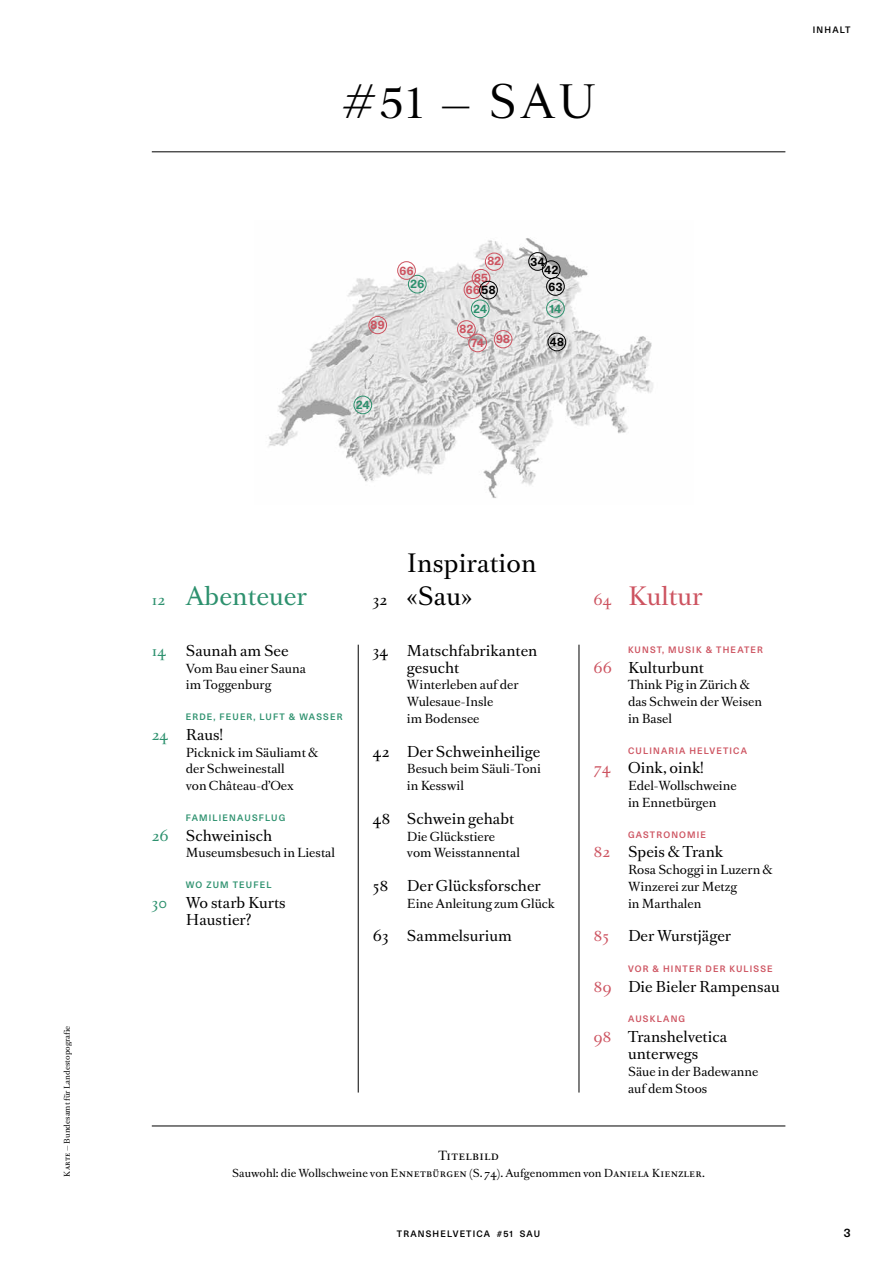
<style>
.page{position:relative;width:893px;height:1263px;background:#fff}
.page>*{position:absolute;margin:0;border:0;box-sizing:border-box;transform-origin:0 0}
.t1{font:41.25px "Romain Headline";color:#000}
.t2{font:24px/33.6px "Romain Text";letter-spacing:.005em;color:#000}
.t3{font:24px "Romain Text";color:#2d916e}
.t4{font:24px "Romain Text";color:#cd5360}
.t5{font:14.25px/16.8px "Romain Text";color:#000}
.t6{font:14.25px "Romain Text";color:#2d916e}
.t7{font:14.25px "Romain Text";color:#cd5360}
.t8{font:700 12px "Unica 77 LL";letter-spacing:.03em;color:#cd5360}
.t9{font:12px "Romain Text";letter-spacing:.03em;color:#000}
.t10{font:700 12px "Unica 77 LL";letter-spacing:.03em;color:#2d916e}
.t11{font:700 12px "Unica 77 LL";letter-spacing:.035em;color:#000}
.t12{font:500 12px "Unica 77 LL";color:#000}
.t13{font:11.85px/16.8px "Romain Text";color:#000}
.t14{font:10.5px "Romain Text";letter-spacing:.01em;color:#000}
.t15{font:500 9px "Unica 77 LL";letter-spacing:.13em;color:#cd5360}
.t16{font:500 9px "Unica 77 LL";letter-spacing:.13em;color:#2d916e}
.t17{font:500 9px "Unica 77 LL";letter-spacing:.13em;color:#000}
.t18{font:7.5px "Romain Text";letter-spacing:.005em;color:#000}
.s1{color:#000}
.s2{font-size:14.4px}
.s3{color:#2d916e}
.s4{color:#cd5360}
</style>
<div class="page">
<img style="left:268px;top:238px;width:385px;height:260px">
<hr style="left:152px;top:152px;width:633px;height:1px;background:#000">
<div style="left:471px;top:300px;width:18px;height:18px;border:1px solid #2d916e;border-radius:50%"></div>
<div style="left:464px;top:281px;width:18px;height:18px;border:1px solid #cd5360;border-radius:50%"></div>
<hr style="left:358px;top:645px;width:1px;height:447px;background:#000">
<hr style="left:579px;top:645px;width:1px;height:447px;background:#000">
<hr style="left:152px;top:1126px;width:633px;height:1px;background:#000">
<div style="left:457px;top:320px;width:18px;height:18px;border:1px solid #cd5360;border-radius:50%"></div>
<div style="left:548px;top:333px;width:18px;height:18px;border:1px solid #000;border-radius:50%"></div>
<div style="left:494px;top:330px;width:18px;height:18px;border:1px solid #cd5360;border-radius:50%"></div>
<div style="left:542px;top:260px;width:18px;height:19px;border:1px solid #000;border-radius:50%"></div>
<div style="left:546px;top:299px;width:18px;height:18px;border:1px solid #2d916e;border-radius:50%"></div>
<div style="left:546px;top:277px;width:19px;height:19px;border:1px solid #000;border-radius:50%"></div>
<div style="left:469px;top:334px;width:18px;height:18px;border:1px solid #cd5360;border-radius:50%"></div>
<div style="left:408px;top:275px;width:18px;height:18px;border:1px solid #2d916e;border-radius:50%"></div>
<div style="left:369px;top:316px;width:18px;height:18px;border:1px solid #cd5360;border-radius:50%"></div>
<div style="left:472px;top:269px;width:18px;height:18px;border:1px solid #cd5360;border-radius:50%"></div>
<div style="left:479px;top:281px;width:18px;height:18px;border:1px solid #000;border-radius:50%"></div>
<div style="left:528px;top:252px;width:19px;height:19px;border:1px solid #000;border-radius:50%"></div>
<div style="left:354px;top:396px;width:18px;height:18px;border:1px solid #2d916e;border-radius:50%"></div>
<div style="left:397px;top:261px;width:19px;height:19px;border:1px solid #cd5360;border-radius:50%"></div>
<div style="left:485px;top:253px;width:18px;height:17px;border:1px solid #cd5360;border-radius:50%"></div>
<p class="t18" style="left:62px;top:1176px;width:152px;rotate:-90deg">Karte — Bundesamt für Landestopografie</p>
<h1 class="t1" style="left:342px;top:73px;width:255px">#51 — SAU</h1>
<p class="t8" style="left:371px;top:316px;width:16px">89</p>
<p class="t8" style="left:399px;top:262px;width:16px">66</p>
<p class="t10" style="left:411px;top:275px;width:15px">26</p>
<p class="t10" style="left:356px;top:396px;width:15px">24</p>
<p class="t8" style="left:487px;top:252px;width:15px">82</p>
<p class="t8" style="left:474px;top:269px;width:15px">85</p>
<p class="t8" style="left:466px;top:281px;width:31px">66<span class="s1">58</span></p>
<p class="t10" style="left:473px;top:300px;width:15px">24</p>
<p class="t11" style="left:530px;top:253px;width:16px">34</p>
<p class="t11" style="left:544px;top:261px;width:15px">42</p>
<p class="t10" style="left:550px;top:299px;width:13px">14</p>
<p class="t11" style="left:548px;top:278px;width:15px">63</p>
<p class="t8" style="left:460px;top:320px;width:15px">82</p>
<p class="t8" style="left:471px;top:334px;width:14px">74</p>
<p class="t8" style="left:496px;top:330px;width:15px">98</p>
<p class="t11" style="left:550px;top:333px;width:16px">48</p>
<p class="t17" style="left:813px;top:23px;width:39px">INHALT</p>
<h2 class="t3" style="left:152px;top:580px;width:157px"><span class="s2">12</span> Abenteuer</h2>
<p class="t6" style="left:152px;top:641px;width:16px">14</p>
<p class="t5" style="left:186px;top:642px;width:104px">Saunah am See</p>
<p class="t13" style="left:186px;top:660px;width:122px">Vom Bau einer Sauna im Toggenburg</p>
<p class="t16" style="left:186px;top:710px;width:158px">ERDE, FEUER, LUFT &amp; WASSER</p>
<p class="t5" style="left:152px;top:726px;width:73px"><span class="s3">24</span> Raus!</p>
<p class="t13" style="left:186px;top:744px;width:134px">Picknick im Säuliamt &amp; der Schweinestall<br>von Château-d’Oex</p>
<p class="t16" style="left:186px;top:811px;width:101px">FAMILIENAUSFLUG</p>
<p class="t5" style="left:152px;top:827px;width:122px"><span class="s3">26</span> Schweinisch</p>
<p class="t13" style="left:186px;top:845px;width:151px">Museumsbesuch in Liestal</p>
<p class="t16" style="left:186px;top:878px;width:87px">WO ZUM TEUFEL</p>
<p class="t6" style="left:152px;top:893px;width:17px">30</p>
<p class="t5" style="left:186px;top:894px;width:102px">Wo starb Kurts<br>Haustier?</p>
<h2 class="t2" style="left:373px;top:547px;width:165px;text-indent:34px">Inspiration<br><span class="s2">32</span> «Sau»</h2>
<p class="t5" style="left:373px;top:642px;width:17px">34</p>
<p class="t5" style="left:407px;top:642px;width:132px">Matschfabrikanten gesucht</p>
<p class="t13" style="left:407px;top:677px;width:113px">Winterleben auf der<br>Wulesaue-Insle<br>im Bodensee</p>
<p class="t5" style="left:373px;top:743px;width:169px">42 Der Schweinheilige</p>
<p class="t13" style="left:407px;top:761px;width:136px">Besuch beim Säuli-Toni in Kesswil</p>
<p class="t5" style="left:373px;top:810px;width:143px">48 Schwein gehabt</p>
<p class="t13" style="left:407px;top:828px;width:115px">Die Glückstiere vom Weisstannental</p>
<p class="t5" style="left:373px;top:878px;width:17px">58</p>
<p class="t5" style="left:407px;top:878px;width:135px">Der Glücksforscher</p>
<p class="t13" style="left:407px;top:895px;width:150px">Eine Anleitung zum Glück</p>
<p class="t5" style="left:373px;top:928px;width:17px">63</p>
<p class="t5" style="left:407px;top:928px;width:106px">Sammelsurium</p>
<p class="t9" style="left:438px;top:1147px;width:62px">Titelbild</p>
<h2 class="t4" style="left:593px;top:580px;width:111px"><span class="s2">64</span> Kultur</h2>
<p class="t15" style="left:628px;top:643px;width:136px">KUNST, MUSIK &amp; THEATER</p>
<p class="t5" style="left:593px;top:659px;width:112px"><span class="s4">66</span> Kulturbunt</p>
<p class="t13" style="left:628px;top:677px;width:135px">Think Pig in Zürich &amp; das Schwein der Weisen in Basel</p>
<p class="t15" style="left:628px;top:744px;width:121px">CULINARIA HELVETICA</p>
<p class="t5" style="left:594px;top:760px;width:111px"><span class="s4">74</span> Oink, oink!</p>
<p class="t13" style="left:628px;top:778px;width:110px">Edel-Wollschweine in Ennetbürgen</p>
<p class="t15" style="left:628px;top:828px;width:79px">GASTRONOMIE</p>
<p class="t7" style="left:594px;top:843px;width:18px">82</p>
<p class="t5" style="left:628px;top:844px;width:97px">Speis &amp; Trank</p>
<p class="t13" style="left:628px;top:862px;width:146px">Rosa Schoggi in Luzern &amp;<br>Winzerei zur Metzg<br>in Marthalen</p>
<p class="t7" style="left:594px;top:927px;width:17px">85</p>
<p class="t5" style="left:628px;top:928px;width:104px">Der Wurstjäger</p>
<p class="t15" style="left:628px;top:962px;width:146px">VOR &amp; HINTER DER KULISSE</p>
<p class="t5" style="left:594px;top:978px;width:187px"><span class="s4">89</span> Die Bieler Rampensau</p>
<p class="t15" style="left:628px;top:1012px;width:59px">AUSKLANG</p>
<p class="t5" style="left:593px;top:1029px;width:135px;text-align:center"><span class="s4">98</span> Transhelvetica unterwegs</p>
<p class="t13" style="left:628px;top:1063px;width:132px">Säue in der Badewanne auf dem Stoos</p>
<p class="t14" style="left:232px;top:1166px;width:474px">Sauwohl: die Wollschweine von Ennetbürgen (S. 74). Aufgenommen von Daniela Kienzler.</p>
<p class="t17" style="left:397px;top:1227px;width:145px">TRANSHELVETICA #51 SAU</p>
<p class="t12" style="left:844px;top:1224px;width:8px">3</p>
</div>
